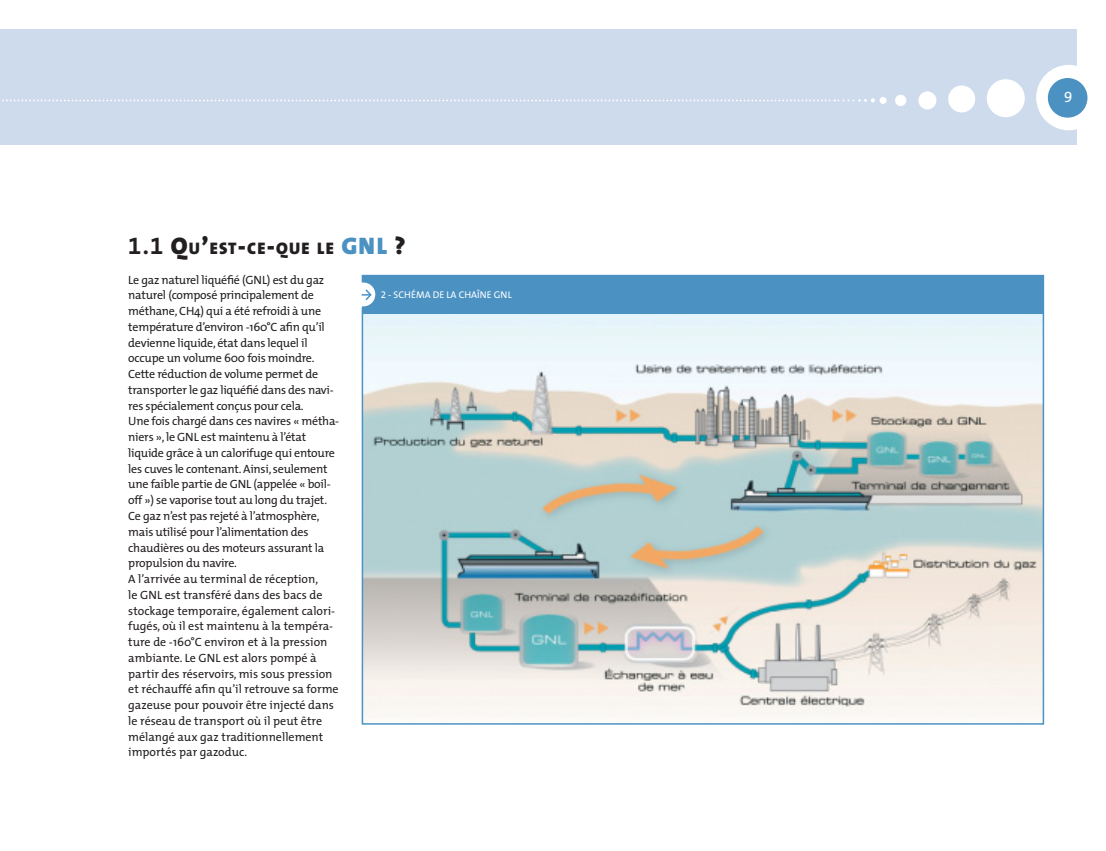
<style>
.page{position:relative;width:1106px;height:851px;background:#fff}
.page>*{position:absolute;margin:0;border:0;box-sizing:border-box;transform-origin:0 0}
.t1{font:900 16.8px "The Mix";letter-spacing:.07em;color:#231f20}
.t2{font:15px "The Mix Expert";color:#fff}
.t3{font:12px/15.8px "The Mix";letter-spacing:-.02em;color:#231f20}
.t4{font:9.75px "The Mix";color:#fff}
.s1{font-family:"The Mix Bold Expert";font-weight:400;font-size:24px}
.s2{font-size:24px}
.s3{font-size:24px;color:#4b92c3}
.s4{font-family:"The Mix Expert"}
</style>
<div class="page">
<div style="left:0;top:30px;width:1076px;height:115px;background:#cedbec"></div>
<div style="left:986px;top:79px;width:38px;height:38px;background:#fff;border-radius:50%"></div>
<div style="left:948px;top:85px;width:27px;height:27px;background:#fff;border-radius:50%"></div>
<div style="left:918px;top:91px;width:18px;height:18px;background:#fff;border-radius:50%"></div>
<div style="left:895px;top:95px;width:11px;height:11px;background:#fff;border-radius:50%"></div>
<div style="left:879px;top:97px;width:7px;height:7px;background:#fff;border-radius:50%"></div>
<svg style="left:2px;top:98px;width:873px;height:4px"></svg>
<div style="left:1036px;top:65px;width:65px;height:65px;background:#fff;border-radius:50%"></div>
<div style="left:1047px;top:78px;width:40px;height:40px;background:#4b92c3;border-radius:50%"></div>
<svg style="left:361px;top:274px;width:683px;height:451px"></svg>
<div style="left:362px;top:275px;width:680px;height:38px;background:#4b92c3"></div>
<div style="left:351px;top:282px;width:24px;height:24px;background:#fff;border-radius:50%"></div>
<svg style="left:361px;top:289px;width:12px;height:13px"></svg>
<h1 class="t1" style="left:128px;top:239px;width:278px"><span class="s1">1.1</span> <span class="s2">Q</span>U<span class="s2">’</span>EST<span class="s2">-</span>CE<span class="s2">-</span>QUE LE <span class="s3">GNL</span> <span class="s2">?</span></h1>
<p class="t4" style="left:381px;top:289px;width:133px"><span class="s4">2</span> - SCHÉMA DE LA CHAÎNE GNL</p>
<p class="t3" style="left:128px;top:272px;width:212px">Le gaz naturel liquéfié (GNL) est du gaz naturel (composé principalement de méthane, CH4) qui a été refroidi à une température d’environ -160°C afin qu’il devienne liquide, état dans lequel il occupe un volume 600 fois moindre.<br>Cette réduction de volume permet de transporter le gaz liquéfié dans des navi&shy;res spécialement conçus pour cela.<br>Une fois chargé dans ces navires « métha&shy;niers », le GNL est maintenu à l’état liquide grâce à un calorifuge qui entoure les cuves le contenant. Ainsi, seulement une faible partie de GNL (appelée « boil&shy;off ») se vaporise tout au long du trajet.<br>Ce gaz n’est pas rejeté à l’atmosphère, mais utilisé pour l’alimentation des chaudières ou des moteurs assurant la propulsion du navire.<br>A l’arrivée au terminal de réception,<br>le GNL est transféré dans des bacs de stockage temporaire, également calori&shy;fugés, où il est maintenu à la tempéra&shy;ture de -160°C environ et à la pression ambiante. Le GNL est alors pompé à partir des réservoirs, mis sous pression et réchauffé afin qu’il retrouve sa forme gazeuse pour pouvoir être injecté dans le réseau de transport où il peut être mélangé aux gaz traditionnellement importés par gazoduc.</p>
<p class="t2" style="left:1064px;top:88px;width:10px">9</p>
</div>
